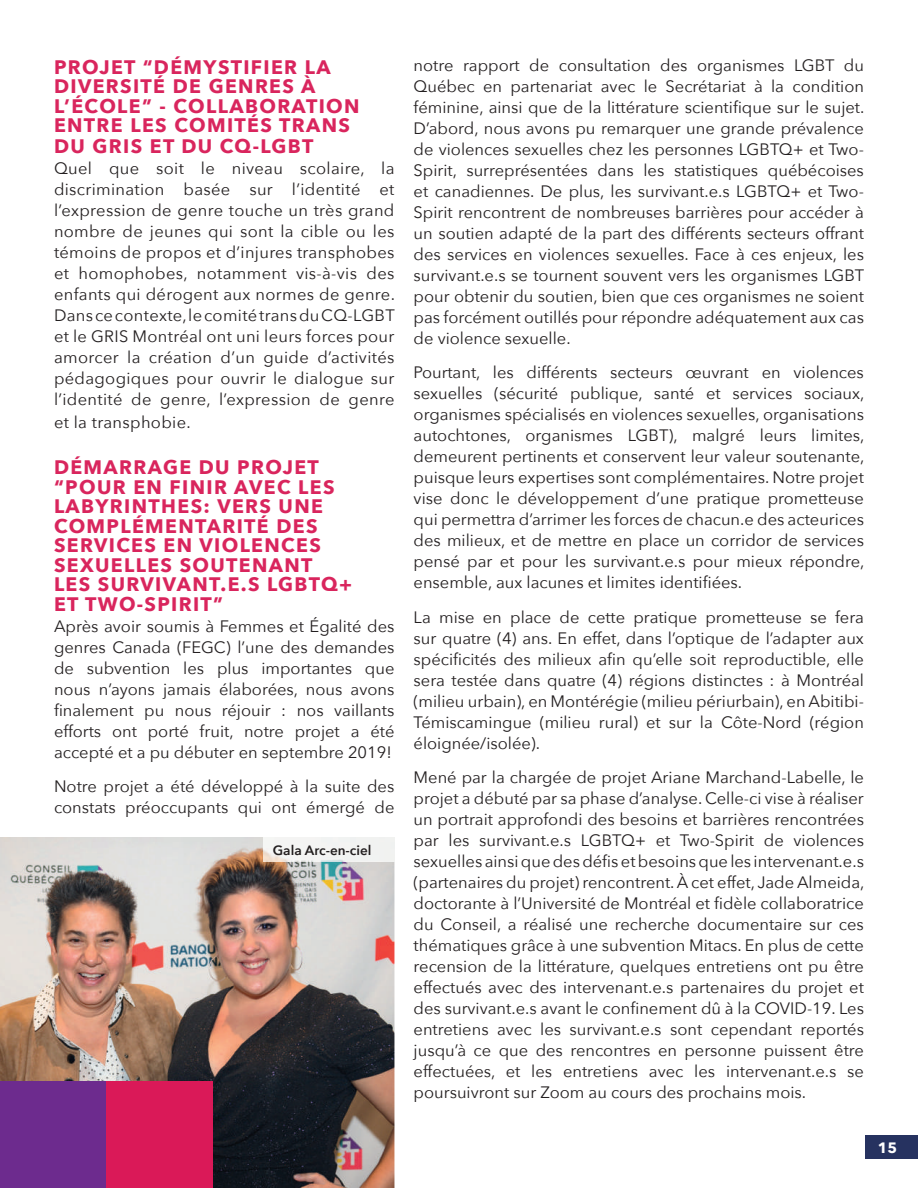
<style>
.page{position:relative;width:918px;height:1188px;background:#fff}
.page>*{position:absolute;margin:0;border:0;box-sizing:border-box;transform-origin:0 0}
.t1{font:700 19.5px/19.5px "Avenir Next";letter-spacing:.07em;color:#d9255d}
.t2{font:16.5px/21px "Avenir Next";color:#231f20;text-align:justify}
.t3{font:16.5px "Avenir Next";letter-spacing:.02em;color:#231f20}
.t4{font:700 15px "Avenir Next";color:#fff}
.t5{font:600 13.5px "Avenir Next";color:#231f20}
</style>
<div class="page">
<div style="left:865px;top:1136px;width:53px;height:23px;background:#263260"></div>
<img style="left:0;top:837px;width:394px;height:351px">
<img style="left:264px;top:837px;width:130px;height:25px">
<div style="left:0;top:1082px;width:106px;height:106px;background:#6d2b8e"></div>
<div style="left:106px;top:1082px;width:106px;height:106px;background:#da1958"></div>
<p class="t1" style="left:54px;top:56px;width:307px;line-height:20px">PROJET “DÉMYSTIFIER LA<br>DIVERSITÉ DE GENRES À<br>L’ÉCOLE” - COLLABORATION<br>ENTRE LES COMITÉS TRANS<br>DU GRIS ET DU CQ-LGBT</p>
<p class="t2" style="left:54px;top:157px;width:342px">Quel que soit le niveau scolaire, la discrimination basée sur l’identité et l’expression de genre touche un très grand nombre de jeunes qui sont la cible ou les témoins de propos et d’injures transphobes et homophobes, notamment vis-à-vis des enfants qui dérogent aux normes de genre.<br>Dans ce contexte, le comité trans du CQ-LGBT et le GRIS Montréal ont uni leurs forces pour amorcer la création d’un guide d’activités pédagogiques pour ouvrir le dialogue sur l’identité de genre, l’expression de genre</p>
<p class="t3" style="left:54px;top:408px;width:138px">et la transphobie.</p>
<p class="t1" style="left:54px;top:457px;width:300px">DÉMARRAGE DU PROJET “POUR EN FINIR AVEC LES<br>LABYRINTHES: VERS UNE<br>COMPLÉMENTARITÉ DES<br>SERVICES EN VIOLENCES<br>SEXUELLES SOUTENANT<br>LES SURVIVANT.E.S LGBTQ+<br>ET TWO-SPIRIT”</p>
<p class="t2" style="left:54px;top:615px;width:342px">Après avoir soumis à Femmes et Égalité des genres Canada (FEGC) l’une des demandes de subvention les plus importantes que nous n’ayons jamais élaborées, nous avons finalement pu nous réjouir : nos vaillants efforts ont porté fruit, notre projet a été accepté et a pu débuter en septembre 2019!</p>
<p class="t2" style="left:54px;top:775px;width:342px">Notre projet a été développé à la suite des constats préoccupants qui ont émergé de</p>
<p class="t5" style="left:273px;top:838px;width:100px">Gala Arc-en-ciel</p>
<p class="t2" style="left:414px;top:54px;width:452px">notre rapport de consultation des organismes LGBT du Québec en partenariat avec le Secrétariat à la condition féminine, ainsi que de la littérature scientifique sur le sujet.<br>D’abord, nous avons pu remarquer une grande prévalence de violences sexuelles chez les personnes LGBTQ+ et Two-Spirit, surreprésentées dans les statistiques québécoises et canadiennes. De plus, les survivant.e.s LGBTQ+ et Two-Spirit rencontrent de nombreuses barrières pour accéder à un soutien adapté de la part des différents secteurs offrant des services en violences sexuelles. Face à ces enjeux, les survivant.e.s se tournent souvent vers les organismes LGBT pour obtenir du soutien, bien que ces organismes ne soient pas forcément outillés pour répondre adéquatement aux cas de violence sexuelle.</p>
<p class="t2" style="left:414px;top:361px;width:452px">Pourtant, les différents secteurs œuvrant en violences sexuelles (sécurité publique, santé et services sociaux, organismes spécialisés en violences sexuelles, organisations autochtones, organismes LGBT), malgré leurs limites, demeurent pertinents et conservent leur valeur soutenante, puisque leurs expertises sont complémentaires. Notre projet vise donc le développement d’une pratique prometteuse qui permettra d’arrimer les forces de chacun.e des acteurices des milieux, et de mettre en place un corridor de services pensé par et pour les survivant.e.s pour mieux répondre, ensemble, aux lacunes et limites identifiées.</p>
<p class="t2" style="left:414px;top:606px;width:452px">La mise en place de cette pratique prometteuse se fera sur quatre (4) ans. En effet, dans l’optique de l’adapter aux spécificités des milieux afin qu’elle soit reproductible, elle sera testée dans quatre (4) régions distinctes : à Montréal (milieu urbain), en Montérégie (milieu périurbain), en Abitibi-Témiscamingue (milieu rural) et sur la Côte-Nord (région éloignée/isolée).</p>
<p class="t2" style="left:414px;top:766px;width:452px">Mené par la chargée de projet Ariane Marchand-Labelle, le projet a débuté par sa phase d’analyse. Celle-ci vise à réaliser un portrait approfondi des besoins et barrières rencontrées par les survivant.e.s LGBTQ+ et Two-Spirit de violences sexuelles ainsi que des défis et besoins que les intervenant.e.s (partenaires du projet) rencontrent. À cet effet, Jade Almeida, doctorante à l’Université de Montréal et fidèle collaboratrice du Conseil, a réalisé une recherche documentaire sur ces thématiques grâce à une subvention Mitacs. En plus de cette recension de la littérature, quelques entretiens ont pu être effectués avec des intervenant.e.s partenaires du projet et des survivant.e.s avant le confinement dû à la COVID-19. Les entretiens avec les survivant.e.s sont cependant reportés jusqu’à ce que des rencontres en personne puissent être effectuées, et les entretiens avec les intervenant.e.s se poursuivront sur Zoom au cours des prochains mois.</p>
<p class="t4" style="left:878px;top:1135px;width:21px">15</p>
</div>
